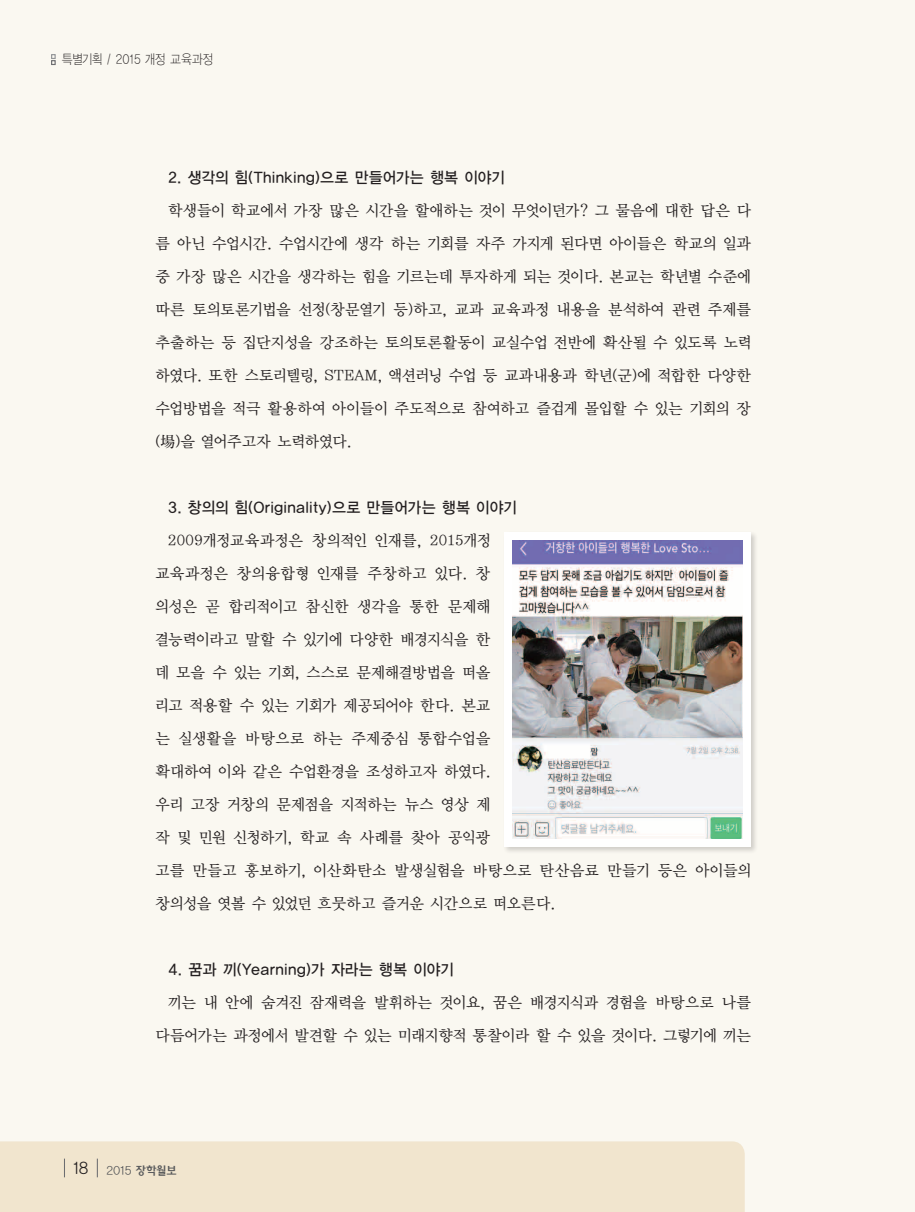
<style>
.page{position:relative;width:915px;height:1212px;background:#fff}
.page>*{position:absolute;margin:0;border:0;box-sizing:border-box;transform-origin:0 0}
.t1{font:15px "Korean MJ B";letter-spacing:.015em;color:#231f20}
.t2{font:15px "Korean GD B";letter-spacing:.015em;color:#231f20}
.t3{font:12.75px "Korean GD L";color:#231f20;scale:.9 1}
.t4{font:11.25px "Korean HAN L";color:#57585a;scale:.95 1}
.s1{font-size:15.75px;color:#231f20}
.s2{font-family:"Korean HAN M"}
</style>
<div class="page">
<div style="left:0;top:0;width:914px;height:1212px;background:#faf8f1"></div>
<div style="left:0;top:1141px;width:744px;height:71px;background:#f1e5ce"></div>
<svg style="left:51px;top:54px;width:5px;height:11px"></svg>
<svg style="left:97px;top:1158px;width:1px;height:19px"></svg>
<svg style="left:64px;top:1158px;width:1px;height:19px"></svg>
<div style="left:502px;top:531px;width:256px;height:324px;background:#231f20;opacity:.2"></div>
<div style="left:504px;top:532px;width:246px;height:315px;background:#fff"></div>
<img style="left:512px;top:541px;width:230px;height:297px">
<p class="t3" style="left:62px;top:52px;width:169px">특별기획 / 2015 개정 교육과정</p>
<p class="t2" style="left:168px;top:169px;width:338px">2. 생각의 힘(Thinking)으로 만들어가는 행복 이야기</p>
<p class="t1" style="left:168px;top:203px;width:584px">학생들이 학교에서 가장 많은 시간을 할애하는 것이 무엇이던가? 그 물음에 대한 답은 다</p>
<p class="t1" style="left:155px;top:236px;width:597px">름 아닌 수업시간. 수업시간에 생각 하는 기회를 자주 가지게 된다면 아이들은 학교의 일과</p>
<p class="t1" style="left:155px;top:269px;width:597px">중 가장 많은 시간을 생각하는 힘을 기르는데 투자하게 되는 것이다. 본교는 학년별 수준에</p>
<p class="t1" style="left:155px;top:302px;width:597px">따른 토의토론기법을 선정(창문열기 등)하고, 교과 교육과정 내용을 분석하여 관련 주제를</p>
<p class="t1" style="left:155px;top:335px;width:597px">추출하는 등 집단지성을 강조하는 토의토론활동이 교실수업 전반에 확산될 수 있도록 노력</p>
<p class="t1" style="left:155px;top:368px;width:597px">하였다. 또한 스토리텔링, STEAM, 액션러닝 수업 등 교과내용과 학년(군)에 적합한 다양한</p>
<p class="t1" style="left:155px;top:401px;width:597px">수업방법을 적극 활용하여 아이들이 주도적으로 참여하고 즐겁게 몰입할 수 있는 기회의 장</p>
<p class="t1" style="left:155px;top:434px;width:197px">(場)을 열어주고자 노력하였다.</p>
<p class="t2" style="left:168px;top:499px;width:350px">3. 창의의 힘(Originality)으로 만들어가는 행복 이야기</p>
<p class="t1" style="left:168px;top:533px;width:324px">2009개정교육과정은 창의적인 인재를, 2015개정</p>
<p class="t1" style="left:155px;top:566px;width:336px">교육과정은 창의융합형 인재를 주창하고 있다. 창</p>
<p class="t1" style="left:155px;top:599px;width:336px">의성은 곧 합리적이고 참신한 생각을 통한 문제해</p>
<p class="t1" style="left:155px;top:632px;width:336px">결능력이라고 말할 수 있기에 다양한 배경지식을 한</p>
<p class="t1" style="left:155px;top:665px;width:336px">데 모을 수 있는 기회, 스스로 문제해결방법을 떠올</p>
<p class="t1" style="left:155px;top:698px;width:336px">리고 적용할 수 있는 기회가 제공되어야 한다. 본교</p>
<p class="t1" style="left:155px;top:731px;width:336px">는 실생활을 바탕으로 하는 주제중심 통합수업을</p>
<p class="t1" style="left:155px;top:764px;width:336px">확대하여 이와 같은 수업환경을 조성하고자 하였다.</p>
<p class="t1" style="left:155px;top:797px;width:336px">우리 고장 거창의 문제점을 지적하는 뉴스 영상 제</p>
<p class="t1" style="left:155px;top:830px;width:336px">작 및 민원 신청하기, 학교 속 사례를 찾아 공익광</p>
<p class="t1" style="left:155px;top:863px;width:597px">고를 만들고 홍보하기, 이산화탄소 발생실험을 바탕으로 탄산음료 만들기 등은 아이들의</p>
<p class="t1" style="left:155px;top:896px;width:401px">창의성을 엿볼 수 있었던 흐뭇하고 즐거운 시간으로 떠오른다.</p>
<p class="t2" style="left:168px;top:961px;width:287px">4. 꿈과 끼(Yearning)가 자라는 행복 이야기</p>
<p class="t1" style="left:168px;top:995px;width:584px">끼는 내 안에 숨겨진 잠재력을 발휘하는 것이요, 꿈은 배경지식과 경험을 바탕으로 나를</p>
<p class="t1" style="left:155px;top:1028px;width:597px">다듬어가는 과정에서 발견할 수 있는 미래지향적 통찰이라 할 수 있을 것이다. 그렇기에 끼는</p>
<p class="t4" style="left:73px;top:1165px;width:110px"><span class="s1">18</span> 2015 <span class="s2">장학월보</span></p>
</div>
